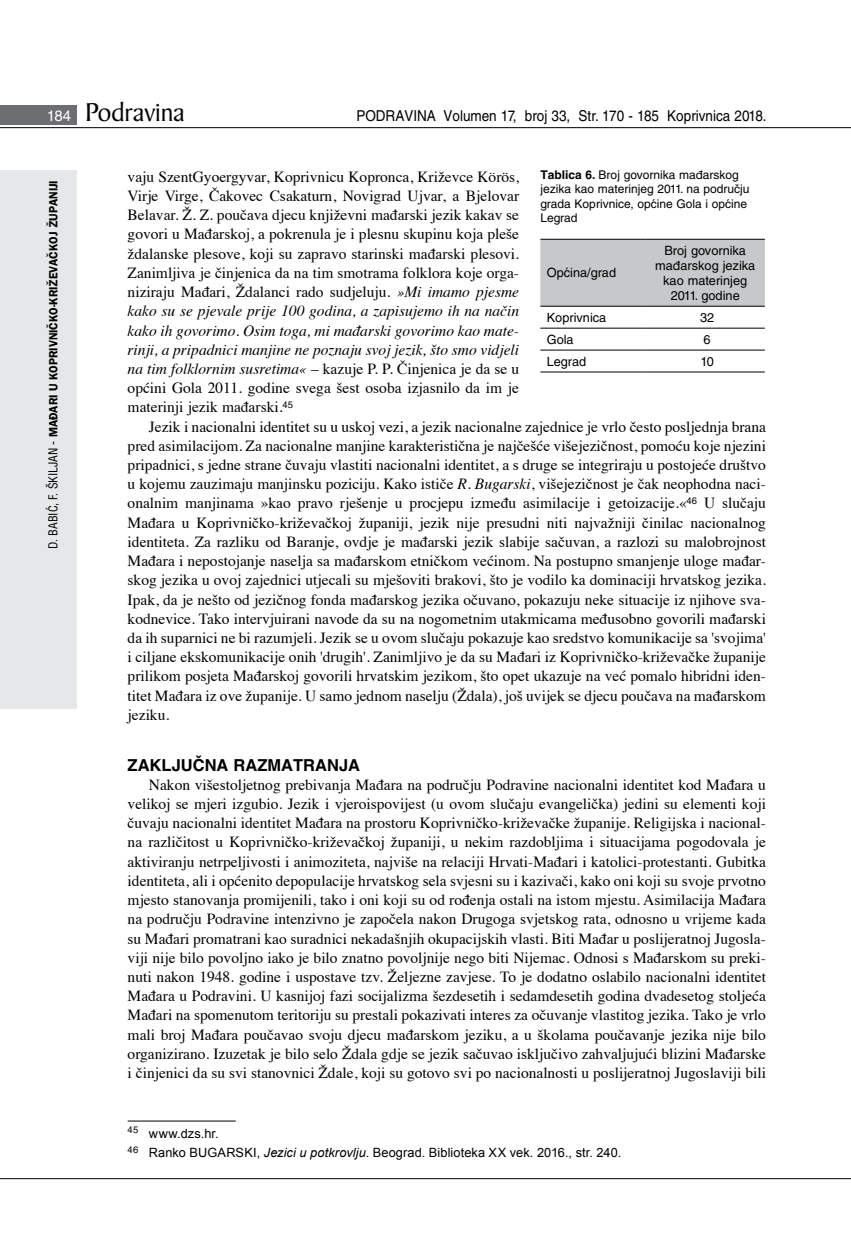
<style>
.page{position:relative;width:851px;height:1234px;background:#fff}
.page>*{position:absolute;margin:0;border:0;box-sizing:border-box;transform-origin:0 0}
.t1{font:27.6px "Baker Signet BT";color:#000}
.t2{font:700 16.5px "Helvetica LT Skin 29";color:#000}
.t3{font:15.45px/19.2px "Times";color:#000;text-align:justify}
.t4{font:15px "Helvetica LT Skin 29";color:#000;scale:.9 1}
.t5{font:12.75px/15px "Helvetica LT Skin 29";color:#000;text-align:center}
.t6{font:12.75px/19.2px "Arial";letter-spacing:.01em;color:#000}
.t7{font:12px/14.4px "Helvetica LT Skin 29";color:#000}
.t8{font:600 12px "ITC Franklin Gothic Skin 29";letter-spacing:-.005em;color:#000;scale:.95 1}
.s1{font-family:"Helvetica LT Skin 29";font-size:15px;color:#fff}
.s2{font-weight:700}
.s3{font-family:"Helvetica LT Skin 29";font-weight:400;font-stretch:condensed}
.s4{font-style:italic}
</style>
<div class="page">
<div style="left:0;top:170px;width:77px;height:538px;background:#e6e7e8"></div>
<div style="left:0;top:105px;width:77px;height:19px;background:#6d6e71"></div>
<hr style="left:0;top:127px;width:850px;height:1px;background:#000">
<hr style="left:0;top:1177px;width:850px;height:1px;background:#000">
<hr style="left:128px;top:1120px;width:108px;height:1px;background:#000">
<div style="left:540px;top:240px;width:224px;height:66px;background:#c7c8ca"></div>
<hr style="left:540px;top:328px;width:105px;height:1px;background:#000">
<hr style="left:645px;top:328px;width:119px;height:1px;background:#000">
<hr style="left:540px;top:350px;width:105px;height:1px;background:#000">
<hr style="left:645px;top:350px;width:119px;height:1px;background:#000">
<hr style="left:540px;top:371px;width:105px;height:1px;background:#000">
<hr style="left:645px;top:371px;width:119px;height:1px;background:#000">
<hr style="left:540px;top:239px;width:105px;height:1px;background:#000">
<hr style="left:645px;top:239px;width:119px;height:1px;background:#000">
<hr style="left:540px;top:306px;width:105px;height:1px;background:#000">
<hr style="left:645px;top:306px;width:119px;height:1px;background:#000">
<h1 class="t1" style="left:47px;top:95px;width:139px"><span class="s1">184</span> Podravina</h1>
<p class="t4" style="left:356px;top:107px;width:457px">PODRAVINA Volumen 17, broj 33, Str. 170 - 185 Koprivnica 2018.</p>
<p class="t7" style="left:540px;top:167px;width:210px"><span class="s2">Tablica 6.</span> Broj govornika mađarskog jezika kao materinjeg 2011. na području grada Koprivnice, općine Gola i općine<br>Legrad</p>
<p class="t8" style="left:46px;top:549px;width:389px;rotate:-90deg"><span class="s3">D. BABIĆ, F. ŠKILJAN -</span> MAĐARI U KOPRIVNIČKO-KRIŽEVAČKOJ ŽUPANIJI</p>
<p class="t3" style="left:128px;top:166px;width:393px">vaju SzentGyoergyvar, Koprivnicu Kopronca, Križevce Körös, Virje Virge, Čakovec Csakaturn, Novigrad Ujvar, a Bjelovar Belavar. Ž. Z. poučava djecu književni mađarski jezik kakav se govori u Mađarskoj, a pokrenula je i plesnu skupinu koja pleše ždalanske plesove, koji su zapravo starinski mađarski plesovi.<br>Zanimljiva je činjenica da na tim smotrama folklora koje orga&shy;niziraju Mađari, Ždalanci rado sudjeluju. <span class="s4">»Mi imamo pjesme kako su se pjevale prije 100 godina, a zapisujemo ih na način kako ih govorimo. Osim toga, mi mađarski govorimo kao mate&shy;rinji, a pripadnici manjine ne poznaju svoj jezik, što smo vidjeli na tim folklornim susretima«</span> – kazuje P. P. Činjenica je da se u općini Gola 2011. godine svega šest osoba izjasnilo da im je materinji jezik mađarski.<sup>45</sup></p>
<p class="t5" style="left:655px;top:243px;width:102px">Broj govornika mađarskog jezika kao materinjeg<br>2011. godine</p>
<p class="t5" style="left:546px;top:265px;width:71px">Općina/grad</p>
<p class="t5" style="left:546px;top:310px;width:61px">Koprivnica</p>
<p class="t5" style="left:700px;top:310px;width:16px">32</p>
<p class="t5" style="left:546px;top:331px;width:28px">Gola</p>
<p class="t5" style="left:703px;top:331px;width:9px">6</p>
<p class="t5" style="left:546px;top:353px;width:41px">Legrad</p>
<p class="t5" style="left:700px;top:353px;width:15px">10</p>
<p class="t3" style="left:128px;top:415px;width:639px;text-indent:21px">Jezik i nacionalni identitet su u uskoj vezi, a jezik nacionalne zajednice je vrlo često posljednja brana pred asimilacijom. Za nacionalne manjine karakteristična je najčešće višejezičnost, pomoću koje njezini pripadnici, s jedne strane čuvaju vlastiti nacionalni identitet, a s druge se integriraju u postojeće društvo u kojemu zauzimaju manjinsku poziciju. Kako ističe <span class="s4">R. Bugarski</span>, višejezičnost je čak neophodna naci&shy;onalnim manjinama »kao pravo rješenje u procjepu između asimilacije i getoizacije.«<sup>46</sup> U slučaju Mađara u Koprivničko-križevačkoj županiji, jezik nije presudni niti najvažniji činilac nacionalnog identiteta. Za razliku od Baranje, ovdje je mađarski jezik slabije sačuvan, a razlozi su malobrojnost Mađara i nepostojanje naselja sa mađarskom etničkom većinom. Na postupno smanjenje uloge mađar&shy;skog jezika u ovoj zajednici utjecali su mješoviti brakovi, što je vodilo ka dominaciji hrvatskog jezika.<br>Ipak, da je nešto od jezičnog fonda mađarskog jezika očuvano, pokazuju neke situacije iz njihove sva&shy;kodnevice. Tako intervjuirani navode da su na nogometnim utakmicama međusobno govorili mađarski da ih suparnici ne bi razumjeli. Jezik se u ovom slučaju pokazuje kao sredstvo komunikacije sa 'svojima' i ciljane ekskomunikacije onih 'drugih'. Zanimljivo je da su Mađari iz Koprivničko-križevačke županije prilikom posjeta Mađarskoj govorili hrvatskim jezikom, što opet ukazuje na već pomalo hibridni iden&shy;titet Mađara iz ove županije. U samo jednom naselju (Ždala), još uvijek se djecu poučava na mađarskom jeziku.</p>
<p class="t2" style="left:128px;top:754px;width:234px">ZAKLJUČNA RAZMATRANJA</p>
<p class="t3" style="left:128px;top:773px;width:639px;text-indent:21px">Nakon višestoljetnog prebivanja Mađara na području Podravine nacionalni identitet kod Mađara u velikoj se mjeri izgubio. Jezik i vjeroispovijest (u ovom slučaju evangelička) jedini su elementi koji čuvaju nacionalni identitet Mađara na prostoru Koprivničko-križevačke županije. Religijska i nacional&shy;na različitost u Koprivničko-križevačkoj županiji, u nekim razdobljima i situacijama pogodovala je aktiviranju netrpeljivosti i animoziteta, najviše na relaciji Hrvati-Mađari i katolici-protestanti. Gubitka identiteta, ali i općenito depopulacije hrvatskog sela svjesni su i kazivači, kako oni koji su svoje prvotno mjesto stanovanja promijenili, tako i oni koji su od rođenja ostali na istom mjestu. Asimilacija Mađara na području Podravine intenzivno je započela nakon Drugoga svjetskog rata, odnosno u vrijeme kada su Mađari promatrani kao suradnici nekadašnjih okupacijskih vlasti. Biti Mađar u poslijeratnoj Jugosla&shy;viji nije bilo povoljno iako je bilo znatno povoljnije nego biti Nijemac. Odnosi s Mađarskom su preki&shy;nuti nakon 1948. godine i uspostave tzv. Željezne zavjese. To je dodatno oslabilo nacionalni identitet Mađara u Podravini. U kasnijoj fazi socijalizma šezdesetih i sedamdesetih godina dvadesetog stoljeća Mađari na spomenutom teritoriju su prestali pokazivati interes za očuvanje vlastitog jezika. Tako je vrlo mali broj Mađara poučavao svoju djecu mađarskom jeziku, a u školama poučavanje jezika nije bilo organizirano. Izuzetak je bilo selo Ždala gdje se jezik sačuvao isključivo zahvaljujući blizini Mađarske i činjenici da su svi stanovnici Ždale, koji su gotovo svi po nacionalnosti u poslijeratnoj Jugoslaviji bili</p>
<p class="t6" style="left:128px;top:1123px;width:495px"><sup>45</sup> www.dzs.hr.<br><sup>46</sup> Ranko BUGARSKI, <span class="s4">Jezici u potkrovlju</span>. Beograd. Biblioteka XX vek. 2016., str. 240.</p>
</div>
